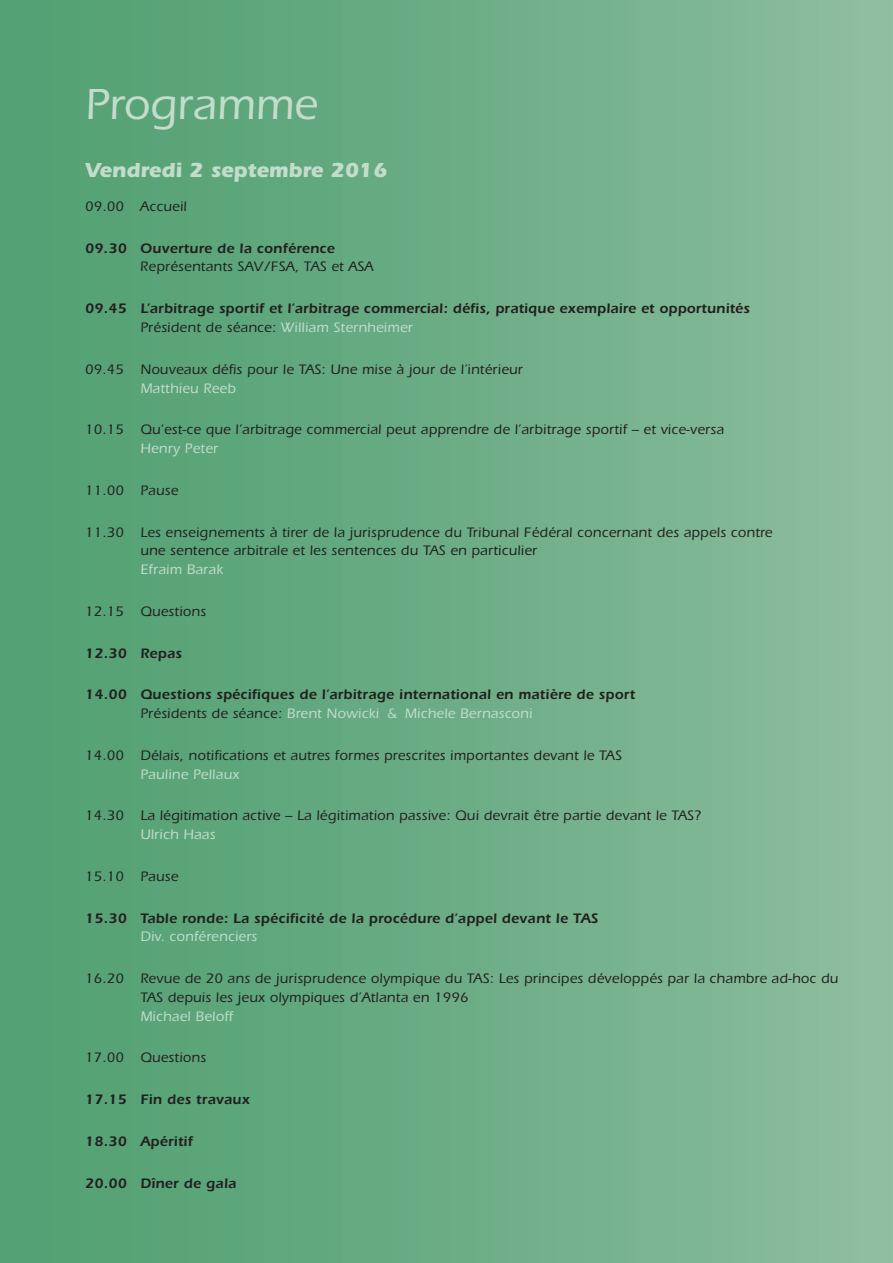
<style>
.page{position:relative;width:893px;height:1263px;background:#fff}
.page>*{position:absolute;margin:0;border:0;box-sizing:border-box;transform-origin:0 0}
.t1{font:500 45px "Itc Eras";color:#c3dccc}
.t2{font:700 21px "Itc Eras";color:#c3dccc}
.t3{font:500 14.25px/18.8px "Itc Eras";letter-spacing:.02em;color:#231f20}
.t4{font:600 14.25px/18.8px "Itc Eras";letter-spacing:.02em;color:#231f20}
.t5{font:500 14.25px "Itc Eras";letter-spacing:.02em;color:#c3dccc}
.s1{font-weight:500}
.s2{font-weight:500;color:#c3dccc}
</style>
<div class="page">
<div style="left:0;top:0;width:893px;height:1263px;background:linear-gradient(to right,#4e9e70,#8dbd9e)"></div>
<h1 class="t1" style="left:85px;top:79px;width:234px">Programme</h1>
<h2 class="t2" style="left:85px;top:158px;width:304px">Vendredi 2 septembre 2016</h2>
<p class="t3" style="left:85px;top:197px;width:103px">09.00 Accueil</p>
<p class="t4" style="left:85px;top:239px;width:251px">09.30 Ouverture de la conférence</p>
<p class="t3" style="left:140px;top:258px;width:235px">Représentants SAV/FSA, TAS et ASA</p>
<p class="t4" style="left:140px;top:299px;width:611px;text-indent:-55px">09.45 L’arbitrage sportif et l’arbitrage commercial: défis, pratique exemplaire et opportunités<br><span class="s1">Président de séance:</span> <span class="s2">William Sternheimer</span></p>
<p class="t3" style="left:85px;top:360px;width:439px">09.45 Nouveaux défis pour le TAS: Une mise à jour de l’intérieur</p>
<p class="t5" style="left:140px;top:380px;width:97px">Matthieu Reeb</p>
<p class="t3" style="left:85px;top:420px;width:640px">10.15 Qu’est-ce que l’arbitrage commercial peut apprendre de l’arbitrage sportif – et vice-versa</p>
<p class="t5" style="left:140px;top:440px;width:79px">Henry Peter</p>
<p class="t3" style="left:85px;top:481px;width:95px">11.00 Pause</p>
<p class="t3" style="left:140px;top:523px;width:634px;text-indent:-55px">11.30 Les enseignements à tirer de la jurisprudence du Tribunal Fédéral concernant des appels contre une sentence arbitrale et les sentences du TAS en particulier</p>
<p class="t5" style="left:140px;top:561px;width:84px">Efraim Barak</p>
<p class="t3" style="left:85px;top:602px;width:123px">12.15 Questions</p>
<p class="t4" style="left:85px;top:643px;width:98px">12.30 Repas</p>
<p class="t4" style="left:140px;top:685px;width:496px;text-indent:-55px">14.00 Questions spécifiques de l’arbitrage international en matière de sport<br><span class="s1">Présidents de séance:</span> <span class="s2">Brent Nowicki &amp; Michele Bernasconi</span></p>
<p class="t3" style="left:85px;top:746px;width:538px">14.00 Délais, notifications et autres formes prescrites importantes devant le TAS</p>
<p class="t5" style="left:140px;top:766px;width:100px">Pauline Pellaux</p>
<p class="t3" style="left:85px;top:806px;width:617px">14.30 La légitimation active – La légitimation passive: Qui devrait être partie devant le TAS?</p>
<p class="t5" style="left:140px;top:826px;width:77px">Ulrich Haas</p>
<p class="t3" style="left:85px;top:867px;width:95px">15.10 Pause</p>
<p class="t4" style="left:85px;top:908px;width:515px">15.30 Table ronde: La spécificité de la procédure d’appel devant le TAS</p>
<p class="t5" style="left:140px;top:929px;width:118px">Div. conférenciers</p>
<p class="t3" style="left:140px;top:969px;width:700px;text-indent:-55px">16.20 Revue de 20 ans de jurisprudence olympique du TAS: Les principes développés par la chambre ad-hoc du<br>TAS depuis les jeux olympiques d’Atlanta en 1996</p>
<p class="t5" style="left:140px;top:1008px;width:94px">Michael Beloff</p>
<p class="t3" style="left:85px;top:1048px;width:123px">17.00 Questions</p>
<p class="t4" style="left:85px;top:1090px;width:166px">17.15 Fin des travaux</p>
<p class="t4" style="left:85px;top:1132px;width:109px">18.30 Apéritif</p>
<p class="t4" style="left:85px;top:1173px;width:153px">20.00 Dîner de gala</p>
</div>
